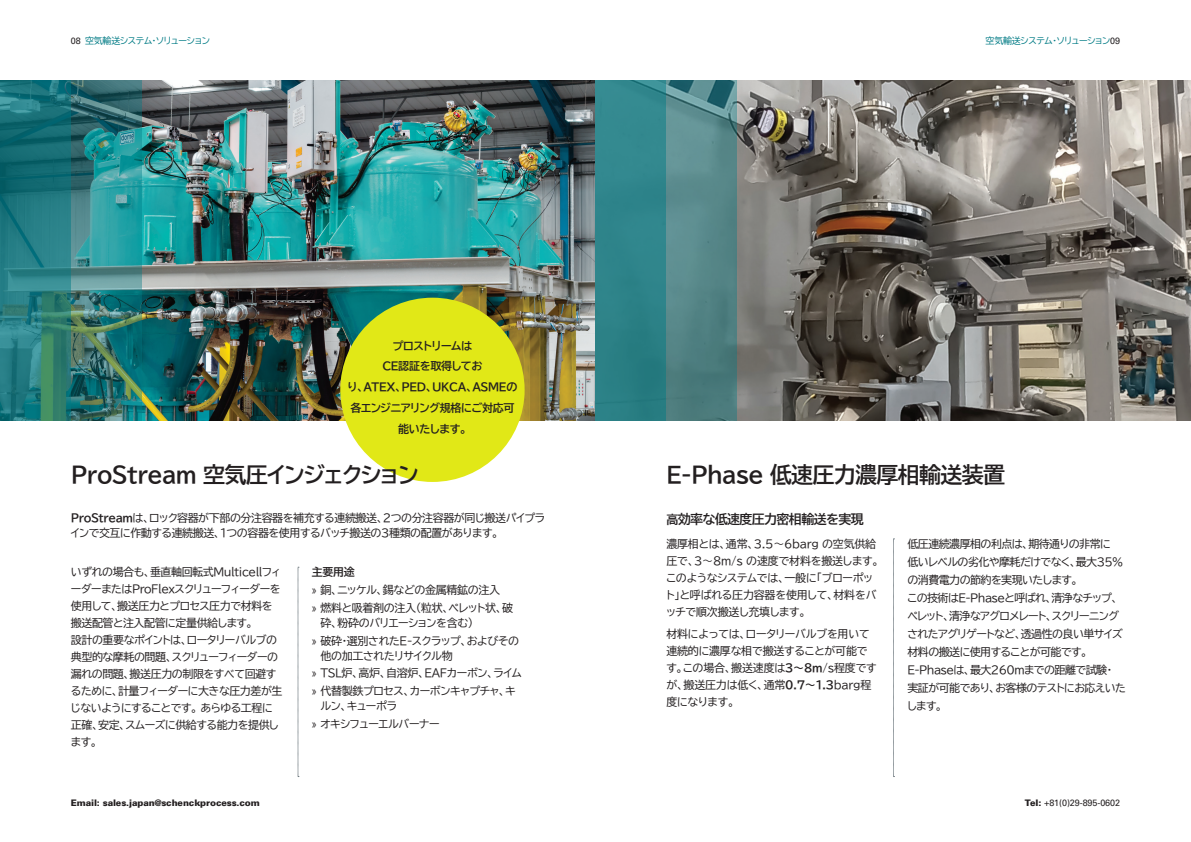
<style>
.page{position:relative;width:1191px;height:842px;background:#fff}
.page>*{position:absolute;margin:0;border:0;box-sizing:border-box;transform-origin:0 0}
.t1{font:22px "BIZ UDP Gothic Bold";letter-spacing:-.03em;color:#231f20}
.t2{font:13px "BIZ UDP Gothic Bold";letter-spacing:-.05em;color:#231f20}
.t3{font:11px/17px "BIZ UDP Gothic";letter-spacing:-.04em;color:#231f20}
.t4{font:11px/17px "BIZ UDP Gothic";letter-spacing:-.02em;color:#231f20}
.t5{font:11px/21px "BIZ UDP Gothic Bold";letter-spacing:-.03em;color:#231f20;text-align:center}
.t6{font:900 9px "Univers";letter-spacing:-.01em;color:#231f20}
.t7{font:9px "BIZ UDP Gothic";letter-spacing:-.03em;color:#007b85}
.t8{font:9px "Univers";letter-spacing:-.01em;color:#231f20}
.s1{font-family:"Univers";color:#231f20}
.s2{font-family:"BIZ UDP Gothic Bold"}
.s3{font-size:12px}
.s4{font-weight:900}
</style>
<div class="page">
<img style="left:142px;top:81px;width:453px;height:340px">
<svg style="left:737px;top:81px;width:454px;height:340px"></svg>
<svg style="left:71px;top:81px;width:71px;height:340px"></svg>
<svg style="left:666px;top:81px;width:71px;height:340px;fill:#558587"></svg>
<svg style="left:0;top:81px;width:71px;height:340px"></svg>
<div style="left:595px;top:81px;width:71px;height:340px;background:#2e848b"></div>
<svg style="left:893px;top:539px;width:1px;height:238px"></svg>
<svg style="left:298px;top:567px;width:1px;height:210px"></svg>
<div style="left:340px;top:298px;width:184px;height:184px;background:#e1e817;border-radius:50%"></div>
<p class="t7" style="left:71px;top:36px;width:141px"><span class="s1">08</span> 空気輸送システム・ソリューション</p>
<p class="t7" style="left:985px;top:36px;width:136px">空気輸送システム・ソリューション<span class="s1">09</span></p>
<p class="t5" style="left:393px;top:335px;width:81px">プロストリームは</p>
<p class="t5" style="left:347px;top:355px;width:171px">CE認証を取得してお<br>り、ATEX、PED、UKCA、ASMEの各エンジニアリング規格にご対応可能いたします。</p>
<p class="t1" style="left:71px;top:463px;width:349px">ProStream 空気圧インジェクション</p>
<p class="t3" style="left:71px;top:511px;width:475px;line-height:15px"><span class="s2">ProStream</span>は、ロック容器が下部の分注容器を補充する連続搬送、2つの分注容器が同じ搬送パイプラインで交互に作動する連続搬送、1つの容器を使用するバッチ搬送の3種類の配置があります。</p>
<p class="t3" style="left:71px;top:563px;width:213px">いずれの場合も、垂直軸回転式MulticellフィーダーまたはProFlexスクリューフィーダーを使用して、搬送圧力とプロセス圧力で材料を搬送配管と注入配管に定量供給します。<br>設計の重要なポイントは、ロータリーバルブの典型的な摩耗の問題、スクリューフィーダーの漏れの問題、搬送圧力の制限をすべて回避するために、計量フィーダーに大きな圧力差が生じないようにすることです。 あらゆる工程に正確、安定、スムーズに供給する能力を提供します。</p>
<p class="t5" style="left:312px;top:561px;width:45px">主要用途</p>
<p class="t3" style="left:312px;top:581px;width:190px">» 銅、ニッケル、錫などの金属精鉱の注入</p>
<p class="t3" style="left:320px;top:600px;width:194px;line-height:15px;text-indent:-9px">» 燃料と吸着剤の注入（粒状、ペレット状、破砕、粉砕のバリエーションを含む)</p>
<p class="t3" style="left:320px;top:633px;width:200px;line-height:15px;text-indent:-9px">» 破砕・選別されたE-スクラップ、およびその他の加工されたリサイクル物</p>
<p class="t3" style="left:312px;top:665px;width:211px">» TSL炉、高炉、自溶炉、EAFカーボン、ライム</p>
<p class="t3" style="left:320px;top:684px;width:197px;line-height:15px;text-indent:-9px">» 代替製鉄プロセス、カーボンキャプチャ、キルン、キューポラ</p>
<p class="t3" style="left:312px;top:715px;width:129px">» オキシフューエルバーナー</p>
<p class="t1" style="left:666px;top:463px;width:340px">E-Phase 低速圧力濃厚相輸送装置</p>
<p class="t2" style="left:666px;top:512px;width:199px"><span class="s3">高</span>効率な低速度圧力密相輸送を実現</p>
<p class="t4" style="left:666px;top:535px;width:214px">濃厚相とは、通常、3.5～6barg の空気供給圧で、3～8m/s の速度で材料を搬送します。このようなシステムでは、一般に「ブローポット」と呼ばれる圧力容器を使用して、材料をバッチで順次搬送し充填します。</p>
<p class="t4" style="left:666px;top:626px;width:212px">材料によっては、ロータリーバルブを用いて連続的に濃厚な相で搬送することが可能です。この場合、搬送速度は<span class="s2">3～8m</span>/s程度ですが、搬送圧力は低く、通常<span class="s2">0.7～1.3</span>barg程度になります。</p>
<p class="t3" style="left:907px;top:535px;width:220px;line-height:18px">低圧連続濃厚相の利点は、期待通りの非常に<br>低いレベルの劣化や摩耗だけでなく、最大35％の消費電力の節約を実現いたします。<br>この技術はE-Phaseと呼ばれ、清浄なチップ、ペレット、清浄なアグロメレート、スクリーニングされたアグリゲートなど、透過性の良い単サイズ材料の搬送に使用することが可能です。<br>E-Phaseは、最大260mまでの距離で試験・実証が可能であり、お客様のテストにお応えいたします。</p>
<p class="t6" style="left:71px;top:797px;width:190px">Email: sales.japan@schenckprocess.com</p>
<p class="t8" style="left:1025px;top:797px;width:97px"><span class="s4">Tel:</span> +81(0)29-895-0602</p>
</div>
